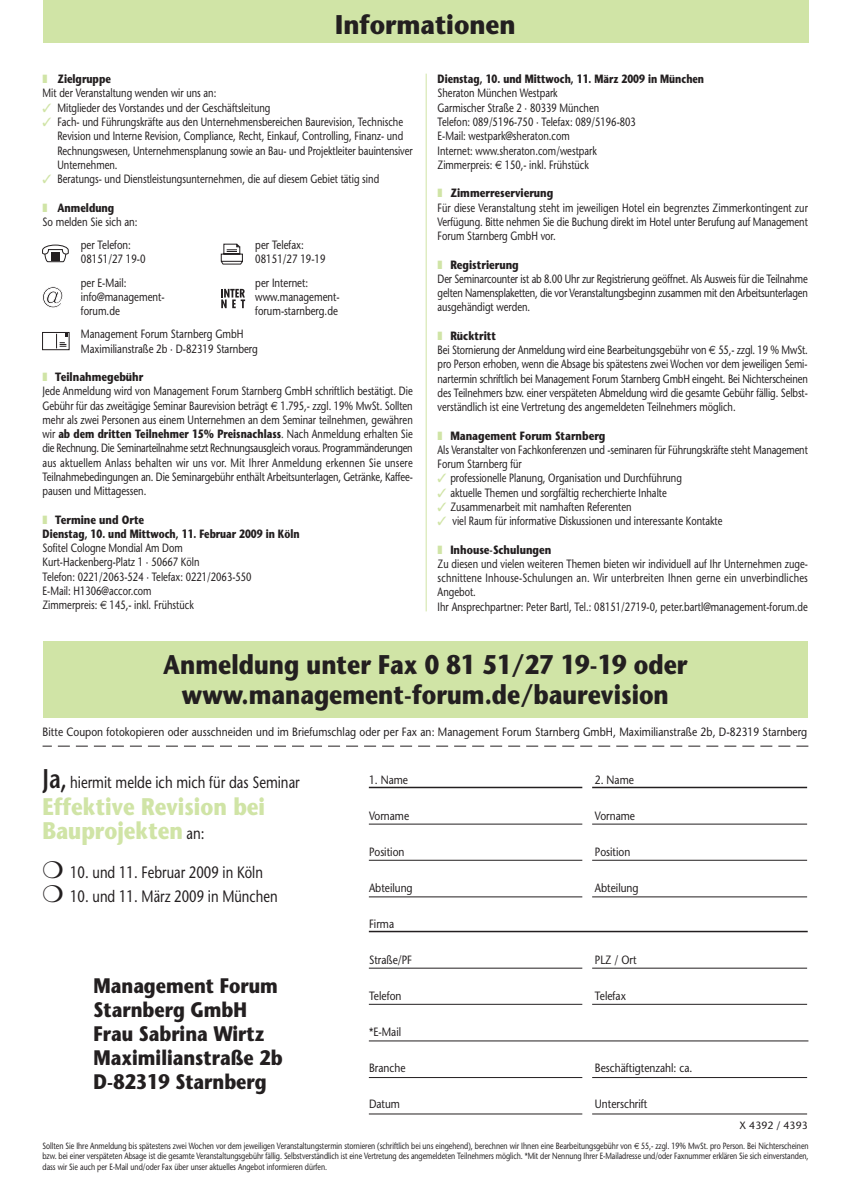
<style>
.page{position:relative;width:851px;height:1191px;background:#fff}
.page>*{position:absolute;margin:0;border:0;box-sizing:border-box;transform-origin:0 0}
.t1{font:700 27px/30px "Stone Sans";color:#231f20;text-align:center;scale:.85 1}
.t2{font:700 27px "Stone Sans";color:#231f20;scale:.9 1}
.t3{font:700 24px/24px "Stone Sans";color:#d0e4a6;scale:.85 1}
.t4{font:700 21px/24px "Stone Sans";color:#231f20;scale:.85 1}
.t5{font:16.5px/24px "Stone Sans";color:#231f20;scale:.79 1}
.t6{font:16.5px "Stone Sans";color:#231f20;scale:.8 1}
.t7{font:12px/14.2px "Stone Sans";color:#231f20;scale:.78 1}
.t8{font:12px "Stone Sans";color:#231f20;scale:.85 1}
.t9{font:12px/14.2px "Stone Sans";color:#231f20;scale:.8 1}
.t10{font:700 12px/14.2px "Stone Sans";color:#231f20;scale:.82 1}
.t11{font:700 12px "Stone Sans";color:#231f20;scale:.78 1}
.t12{font:10.5px "Stone Sans";color:#231f20}
.t13{font:9px/10.5px "Stone Sans";color:#231f20;text-align:justify;scale:.78 1}
.s1{font-family:"Euro Sans"}
.s2{color:#d0e4a6}
.s3{font-weight:700}
.s4{font-weight:600;font-size:27px}
.s5{font-weight:400;font-size:16.5px;color:#231f20}
</style>
<div class="page">
<svg style="left:43px;top:745px;width:765px;height:1px"></svg>
<hr style="left:369px;top:823px;width:213px;height:1px;background:#231f20">
<hr style="left:369px;top:786px;width:213px;height:2px;background:#231f20">
<hr style="left:369px;top:896px;width:213px;height:1px;background:#231f20">
<hr style="left:369px;top:860px;width:213px;height:1px;background:#231f20">
<hr style="left:369px;top:967px;width:213px;height:1px;background:#231f20">
<hr style="left:369px;top:930px;width:438px;height:2px;background:#231f20">
<hr style="left:369px;top:1040px;width:439px;height:1px;background:#231f20">
<hr style="left:369px;top:1004px;width:213px;height:1px;background:#231f20">
<hr style="left:592px;top:823px;width:215px;height:1px;background:#231f20">
<hr style="left:592px;top:786px;width:215px;height:2px;background:#231f20">
<hr style="left:592px;top:896px;width:215px;height:1px;background:#231f20">
<hr style="left:592px;top:860px;width:215px;height:1px;background:#231f20">
<hr style="left:592px;top:967px;width:215px;height:1px;background:#231f20">
<hr style="left:592px;top:1004px;width:215px;height:1px;background:#231f20">
<hr style="left:369px;top:1077px;width:213px;height:1px;background:#231f20">
<hr style="left:592px;top:1077px;width:215px;height:1px;background:#231f20">
<div style="left:43px;top:0;width:765px;height:43px;background:#d0e4a6"></div>
<hr style="left:369px;top:1113px;width:213px;height:1px;background:#231f20">
<hr style="left:592px;top:1113px;width:215px;height:1px;background:#231f20">
<hr style="left:425px;top:74px;width:1px;height:537px;background:#d0e4a6">
<svg style="left:42px;top:244px;width:27px;height:18px"></svg>
<svg style="left:220px;top:243px;width:23px;height:22px"></svg>
<svg style="left:42px;top:286px;width:21px;height:22px"></svg>
<svg style="left:221px;top:289px;width:24px;height:19px"></svg>
<svg style="left:42px;top:332px;width:28px;height:18px"></svg>
<div style="left:43px;top:641px;width:764px;height:76px;background:#d0e4a6"></div>
<h1 class="t2" style="left:335px;top:15px;width:202px">Informationen</h1>
<p class="t11" style="left:437px;top:74px;width:343px">Dienstag, 10. und Mittwoch, 11. März 2009 in München</p>
<p class="t7" style="left:437px;top:87px;width:256px">Sheraton München Westpark<br>Garmischer Straße 2 · 80339 München<br>Telefon: 089/5196-750 · Telefax: 089/5196-803<br>E-Mail: westpark@sheraton.com<br>Internet: www.sheraton.com/westpark Zimmerpreis: <span class="s1">€</span> 150,- inkl. Frühstück</p>
<p class="t7" style="left:437px;top:187px;width:476px"><span class="s2">❚</span> <span class="s3">Zimmerreservierung<br></span>Für diese Veranstaltung steht im jeweiligen Hotel ein begrenztes Zimmerkontingent zur Verfügung. Bitte nehmen Sie die Buchung direkt im Hotel unter Berufung auf Management Forum Starnberg GmbH vor.</p>
<p class="t7" style="left:437px;top:258px;width:476px"><span class="s2">❚</span> <span class="s3">Registrierung<br></span>Der Seminarcounter ist ab 8.00 Uhr zur Registrierung geöffnet. Als Ausweis für die Teilnahme gelten Namensplaketten, die vor Veranstaltungsbeginn zusammen mit den Arbeitsunterlagen ausgehändigt werden.</p>
<p class="t7" style="left:437px;top:330px;width:476px"><span class="s2">❚</span> <span class="s3">Rücktritt<br></span>Bei Stornierung der Anmeldung wird eine Bearbeitungsgebühr von <span class="s1">€</span> 55,- zzgl. 19 % MwSt. pro Person erhoben, wenn die Absage bis spätestens zwei Wochen vor dem jeweiligen Semi&shy;nartermin schriftlich bei Management Forum Starnberg GmbH eingeht. Bei Nichterscheinen des Teilnehmers bzw. einer verspäteten Abmeldung wird die gesamte Gebühr fällig. Selbst&shy;verständlich ist eine Vertretung des angemeldeten Teilnehmers möglich.</p>
<p class="t7" style="left:437px;top:429px;width:476px"><span class="s2">❚</span> <span class="s3">Management Forum Starnberg<br></span>Als Veranstalter von Fachkonferenzen und -seminaren für Führungskräfte steht Management<br>Forum Starnberg für</p>
<p class="t7" style="left:437px;top:472px;width:315px"><span class="s2">✓</span> professionelle Planung, Organisation und Durchführung</p>
<p class="t7" style="left:437px;top:486px;width:295px"><span class="s2">✓</span> aktuelle Themen und sorgfältig recherchierte Inhalte</p>
<p class="t7" style="left:437px;top:501px;width:250px"><span class="s2">✓</span> Zusammenarbeit mit namhaften Referenten</p>
<p class="t7" style="left:437px;top:515px;width:367px"><span class="s2">✓</span> viel Raum für informative Diskussionen und interessante Kontakte</p>
<p class="t7" style="left:437px;top:543px;width:476px"><span class="s2">❚</span> <span class="s3">Inhouse-Schulungen<br></span>Zu diesen und vielen weiteren Themen bieten wir individuell auf Ihr Unternehmen zuge&shy;schnittene Inhouse-Schulungen an. Wir unterbreiten Ihnen gerne ein unverbindliches Angebot.<br>Ihr Ansprechpartner: Peter Bartl, Tel.: 08151/2719-0, peter.bartl@management-forum.de</p>
<p class="t7" style="left:43px;top:73px;width:224px"><span class="s2">❚</span> <span class="s3">Zielgruppe<br></span>Mit der Veranstaltung wenden wir uns an:</p>
<p class="t7" style="left:43px;top:102px;width:294px"><span class="s2">✓</span> Mitglieder des Vorstandes und der Geschäftsleitung</p>
<p class="t7" style="left:57px;top:116px;width:457px;text-indent:-15px"><span class="s2">✓</span> Fach- und Führungskräfte aus den Unternehmensbereichen Baurevision, Technische Revision und Interne Revision, Compliance, Recht, Einkauf, Controlling, Finanz- und Rechnungswesen, Unternehmensplanung sowie an Bau- und Projektleiter bauintensiver Unternehmen.</p>
<p class="t7" style="left:43px;top:173px;width:433px"><span class="s2">✓</span> Beratungs- und Dienstleistungsunternehmen, die auf diesem Gebiet tätig sind</p>
<p class="t9" style="left:43px;top:201px;width:120px"><span class="s2">❚</span> <span class="s3">Anmeldung<br></span>So melden Sie sich an:</p>
<p class="t9" style="left:81px;top:239px;width:64px">per Telefon:</p>
<p class="t9" style="left:255px;top:239px;width:62px">per Telefax:</p>
<p class="t9" style="left:81px;top:253px;width:82px">08151/27 19-0</p>
<p class="t9" style="left:255px;top:253px;width:89px">08151/27 19-19</p>
<p class="t9" style="left:81px;top:276px;width:59px">per E-Mail:</p>
<p class="t9" style="left:255px;top:276px;width:68px">per Internet:</p>
<p class="t9" style="left:81px;top:291px;width:106px">info@management-</p>
<p class="t9" style="left:255px;top:291px;width:107px">www.management-</p>
<p class="t9" style="left:81px;top:305px;width:50px">forum.de</p>
<p class="t9" style="left:255px;top:305px;width:105px">forum-starnberg.de</p>
<p class="t9" style="left:81px;top:328px;width:223px">Management Forum Starnberg GmbH<br>Maximilianstraße 2b · D-82319 Starnberg</p>
<p class="t7" style="left:43px;top:371px;width:476px"><span class="s2">❚</span> <span class="s3">Teilnahmegebühr<br></span>Jede Anmeldung wird von Management Forum Starnberg GmbH schriftlich bestätigt. Die Gebühr für das zweitägige Seminar Baurevision beträgt <span class="s1">€</span> 1.795,- zzgl. 19% MwSt. Sollten mehr als zwei Personen aus einem Unternehmen an dem Seminar teilnehmen, gewähren wir <span class="s3">ab dem dritten Teilnehmer 15% Preisnachlass</span>. Nach Anmeldung erhalten Sie die Rechnung. Die Seminarteilnahme setzt Rechnungsausgleich voraus. Programmänderungen aus aktuellem Anlass behalten wir uns vor. Mit Ihrer Anmeldung erkennen Sie unsere Teilnahmebedingungen an. Die Seminargebühr enthält Arbeitsunterlagen, Getränke, Kaffee&shy;pausen und Mittagessen.</p>
<p class="t10" style="left:43px;top:513px;width:315px"><span class="s2">❚</span> Termine und Orte<br>Dienstag, 10. und Mittwoch, 11. Februar 2009 in Köln</p>
<p class="t7" style="left:43px;top:542px;width:269px">Sofitel Cologne Mondial Am Dom Kurt-Hackenberg-Platz 1 · 50667 Köln<br>Telefon: 0221/2063-524 · Telefax: 0221/2063-550<br>E-Mail: H1306@accor.com<br>Zimmerpreis: <span class="s1">€</span> 145,- inkl. Frühstück</p>
<h1 class="t1" style="left:163px;top:652px;width:618px">Anmeldung unter Fax 0 81 51/27 19-19 oder www.management-forum.de/baurevision</h1>
<p class="t8" style="left:42px;top:727px;width:901px">Bitte Coupon fotokopieren oder ausschneiden und im Briefumschlag oder per Fax an: Management Forum Starnberg GmbH, Maximilianstraße 2b, D-82319 Starnberg</p>
<h3 class="t6" style="left:42px;top:776px;width:323px"><span class="s4">Ja,</span> hiermit melde ich mich für das Seminar</h3>
<h2 class="t3" style="left:42px;top:797px;width:263px">Effektive Revision bei<br>Bauprojekten <span class="s5">an:</span></h2>
<h3 class="t5" style="left:42px;top:862px;width:299px">❍ 10. und 11. Februar 2009 in Köln ❍ 10. und 11. März 2009 in München</h3>
<p class="t8" style="left:595px;top:775px;width:47px">2. Name</p>
<p class="t8" style="left:595px;top:811px;width:49px">Vorname</p>
<p class="t8" style="left:595px;top:847px;width:43px">Position</p>
<p class="t8" style="left:595px;top:883px;width:53px">Abteilung</p>
<p class="t8" style="left:369px;top:775px;width:47px">1. Name</p>
<p class="t8" style="left:369px;top:811px;width:49px">Vorname</p>
<p class="t8" style="left:369px;top:847px;width:43px">Position</p>
<p class="t8" style="left:369px;top:883px;width:53px">Abteilung</p>
<p class="t8" style="left:369px;top:919px;width:31px">Firma</p>
<p class="t8" style="left:369px;top:955px;width:52px">Straße/PF</p>
<p class="t8" style="left:369px;top:991px;width:40px">Telefon</p>
<p class="t8" style="left:369px;top:1027px;width:39px">*E-Mail</p>
<p class="t8" style="left:369px;top:1063px;width:44px">Branche</p>
<p class="t8" style="left:369px;top:1099px;width:38px">Datum</p>
<p class="t8" style="left:595px;top:955px;width:50px">PLZ / Ort</p>
<p class="t8" style="left:595px;top:991px;width:38px">Telefax</p>
<h3 class="t4" style="left:94px;top:975px;width:224px">Management Forum<br>Starnberg GmbH<br>Frau Sabrina Wirtz<br>Maximilianstraße 2b<br>D-82319 Starnberg</h3>
<p class="t8" style="left:595px;top:1063px;width:116px">Beschäftigtenzahl: ca.</p>
<p class="t8" style="left:595px;top:1099px;width:63px">Unterschrift</p>
<p class="t12" style="left:739px;top:1121px;width:70px">X 4392 / 4393</p>
<p class="t13" style="left:42px;top:1141px;width:983px">Sollten Sie Ihre Anmeldung bis spätestens zwei Wochen vor dem jeweiligen Veranstaltungstermin stornieren (schriftlich bei uns eingehend), berechnen wir Ihnen eine Bearbeitungsgebühr von <span class="s1">€</span> 55,- zzgl. 19% MwSt. pro Person. Bei Nichterscheinen bzw. bei einer verspäteten Absage ist die gesamte Veranstaltungsgebühr fällig. Selbstverständlich ist eine Vertretung des angemeldeten Teilnehmers möglich. *Mit der Nennung Ihrer E-Mailadresse und/oder Faxnummer erklären Sie sich einverstanden, dass wir Sie auch per E-Mail und/oder Fax über unser aktuelles Angebot informieren dürfen.</p>
</div>
